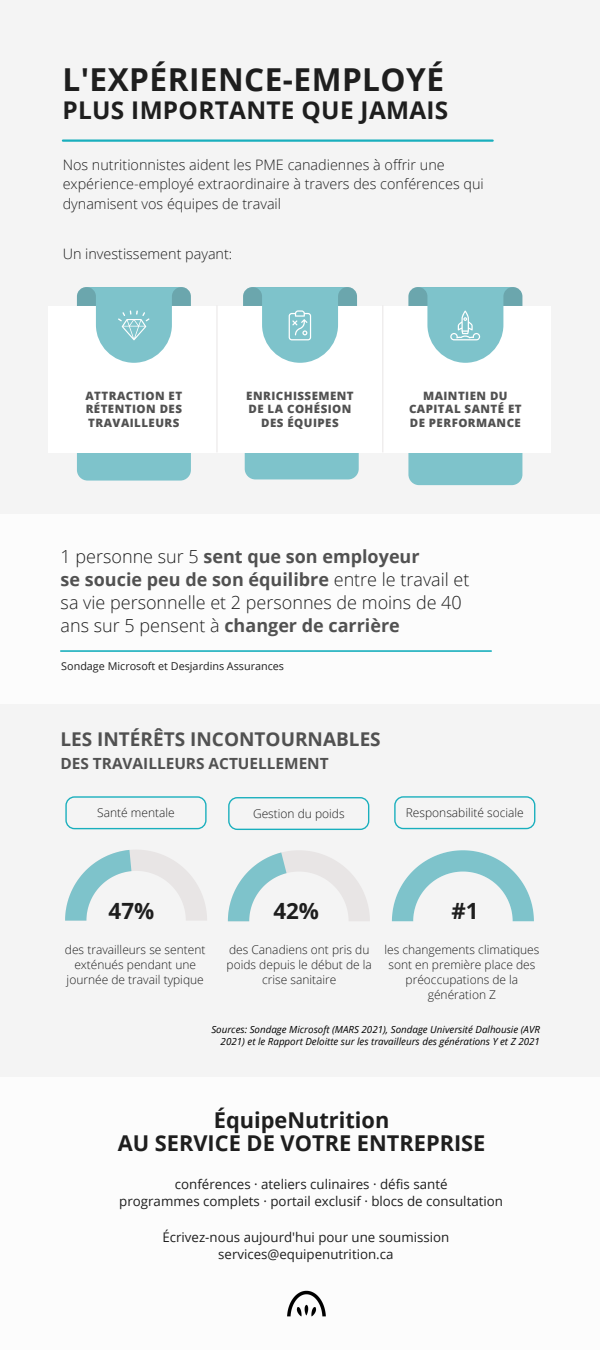
<style>
.page{position:relative;width:600px;height:1350px;background:#f4f4f4}
.page>*{position:absolute;margin:0;border:0;box-sizing:border-box;transform-origin:0 0}
.t1{font:700 31.6px "Open Sans";letter-spacing:.015em;color:#1e1e1e}
.t2{font:700 24.4px "Open Sans";letter-spacing:.015em;color:#1e1e1e}
.t3{font:700 22.4px "Open Sans";color:#1e1e1e}
.t4{font:700 21.8px "Open Sans";color:#1e1e1e}
.t5{font:700 19px "Open Sans";color:#515151}
.t6{font:300 18px/23px "Open Sans";color:#1e1e1e}
.t7{font:700 18px "Open Sans";color:#515151}
.t8{font:700 15.4px "Open Sans";color:#515151}
.t9{font:300 14.4px/19.5px "Open Sans";color:#1e1e1e}
.t10{font:13.3px "Open Sans";color:#1e1e1e}
.t11{font:300 12px/15px "Open Sans";color:#1e1e1e;text-align:center}
.t12{font:800 11.5px/13.5px "Open Sans";letter-spacing:.04em;color:#515151;text-align:center}
.t13{font:10.8px "Open Sans";color:#1e1e1e}
.t14{font:italic 9.8px/12px "Open Sans";color:#000;text-align:right}
.s1{font-weight:300;color:#1e1e1e}
.s2{font-weight:700;color:#515151}
</style>
<div class="page">
<hr style="left:63px;top:139px;width:430px;height:3px;background:#19afbd">
<div style="left:0;top:514px;width:600px;height:190px;background:#feffff"></div>
<svg style="left:65px;top:850px;width:142px;height:71px"></svg>
<svg style="left:228px;top:850px;width:142px;height:71px"></svg>
<svg style="left:392px;top:850px;width:142px;height:71px"></svg>
<div style="left:0;top:1077px;width:600px;height:273px;background:#feffff"></div>
<img style="left:287px;top:1290px;width:39px;height:27px">
<svg style="left:65px;top:796px;width:142px;height:33px"></svg>
<svg style="left:228px;top:797px;width:141px;height:33px"></svg>
<svg style="left:394px;top:796px;width:141px;height:33px"></svg>
<hr style="left:61px;top:650px;width:430px;height:2px;background:#19afbd">
<div style="left:77px;top:424px;width:114px;height:57px;background:#7ec3cb;border-radius:11px"></div>
<div style="left:245px;top:423px;width:114px;height:56px;background:#7ec3cb;border-radius:11px"></div>
<div style="left:408px;top:429px;width:114px;height:56px;background:#7ec3cb;border-radius:11px"></div>
<div style="left:49px;top:306px;width:502px;height:147px;background:#fff"></div>
<hr style="left:217px;top:305px;width:1px;height:147px;background:#e8e5e5">
<hr style="left:382px;top:305px;width:1px;height:147px;background:#e8e5e5">
<svg style="left:243px;top:287px;width:114px;height:76px"></svg>
<svg style="left:408px;top:287px;width:114px;height:76px"></svg>
<svg style="left:77px;top:287px;width:114px;height:76px"></svg>
<p class="t1" style="left:62px;top:57px;width:383px">L'EXPÉRIENCE-EMPLOYÉ</p>
<p class="t2" style="left:62px;top:93px;width:387px">PLUS IMPORTANTE QUE JAMAIS</p>
<p class="t9" style="left:63px;top:155px;width:423px">Nos nutritionnistes aident les PME canadiennes à offrir une expérience-employé extraordinaire à travers des conférences qui dynamisent vos équipes de travail</p>
<p class="t9" style="left:63px;top:244px;width:171px">Un investissement payant:</p>
<p class="t12" style="left:85px;top:389px;width:98px;text-align:justify">ATTRACTION ET RÉTENTION DES TRAVAILLEURS</p>
<p class="t12" style="left:409px;top:389px;width:114px">MAINTIEN DU<br>CAPITAL SANTÉ ET<br>DE PERFORMANCE</p>
<p class="t12" style="left:246px;top:389px;width:109px">ENRICHISSEMENT<br>DE LA COHÉSION<br>DES ÉQUIPES</p>
<p class="t7" style="left:61px;top:544px;width:360px"><span class="s1">1 personne sur 5</span> sent que son employeur</p>
<p class="t6" style="left:61px;top:568px;width:410px"><span class="s2">se soucie peu de son équilibre</span> entre le travail et sa vie personnelle et 2 personnes de moins de 40 ans sur 5 pensent à <span class="s2">changer de carrière</span></p>
<p class="t13" style="left:61px;top:658px;width:224px">Sondage Microsoft et Desjardins Assurances</p>
<p class="t5" style="left:60px;top:726px;width:322px">LES INTÉRÊTS INCONTOURNABLES</p>
<p class="t8" style="left:60px;top:752px;width:270px">DES TRAVAILLEURS ACTUELLEMENT</p>
<p class="t11" style="left:97px;top:805px;width:79px">Santé mentale</p>
<p class="t11" style="left:253px;top:806px;width:93px">Gestion du poids</p>
<p class="t11" style="left:406px;top:805px;width:120px">Responsabilité sociale</p>
<p class="t3" style="left:109px;top:895px;width:47px">47%</p>
<p class="t3" style="left:273px;top:895px;width:47px">42%</p>
<p class="t3" style="left:451px;top:895px;width:29px">#1</p>
<p class="t11" style="left:65px;top:942px;width:142px">des travailleurs se sentent exténués pendant une journée de travail typique</p>
<p class="t11" style="left:227px;top:942px;width:147px">des Canadiens ont pris du poids depuis le début de la crise sanitaire</p>
<p class="t11" style="left:384px;top:942px;width:157px">les changements climatiques sont en première place des préoccupations de la génération Z</p>
<p class="t14" style="left:211px;top:1023px;width:330px">Sources: Sondage Microsoft (MARS 2021), Sondage Université Dalhousie (AVR<br>2021) et le Rapport Deloitte sur les travailleurs des générations Y et Z 2021</p>
<p class="t4" style="left:214px;top:1105px;width:177px">ÉquipeNutrition</p>
<p class="t4" style="left:118px;top:1127px;width:369px">AU SERVICE DE VOTRE ENTREPRISE</p>
<p class="t10" style="left:175px;top:1175px;width:274px">conférences · ateliers culinaires · défis santé</p>
<p class="t10" style="left:119px;top:1192px;width:385px">programmes complets · portail exclusif · blocs de consultation</p>
<p class="t10" style="left:162px;top:1227px;width:288px">Écrivez-nous aujourd'hui pour une soumission</p>
<p class="t10" style="left:218px;top:1245px;width:177px">services@equipenutrition.ca</p>
</div>
